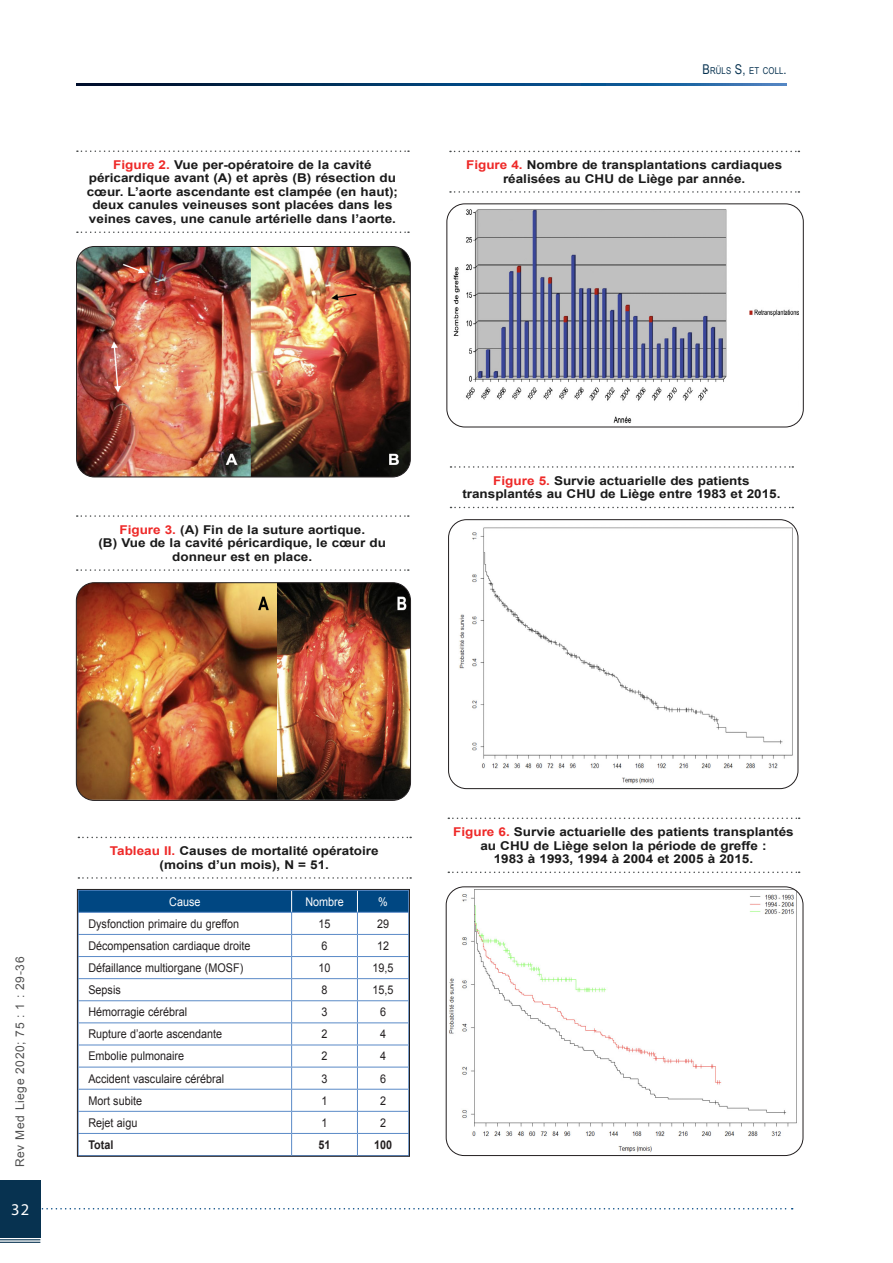
<style>
.page{position:relative;width:893px;height:1263px;background:#fff}
.page>*{position:absolute;margin:0;border:0;box-sizing:border-box;transform-origin:0 0}
.t1{font:16.5px "Myriad Pro";color:#fff}
.t2{font:700 12.15px/13.5px "Arial";color:#1a1a1a;text-align:center;scale:1.11 1}
.t3{font:12px "Arial";color:#231f20;scale:.9 1}
.t4{font:12px "Arial";letter-spacing:.05em;color:#505050}
.t5{font:12px "Arial";color:#fff;scale:.9 1}
.t6{font:700 12px "Arial";color:#231f20;scale:.9 1}
.t7{font:9.45px "Arial Narrow";letter-spacing:.015em;color:#073250}
.s1{color:#ee2928}
.s2{font-size:13.5px}
.s3{color:#231f20}
</style>
<div class="page">
<svg style="left:40px;top:1208px;width:753px;height:1px"></svg>
<div style="left:0;top:1180px;width:40px;height:57px;background:#073250"></div>
<hr style="left:0;top:1239px;width:40px;height:1px;background:#073250">
<hr style="left:0;top:1242px;width:40px;height:1px;background:#073250">
<svg style="left:77px;top:84px;width:710px;height:1px"></svg>
<img style="left:77px;top:246px;width:333px;height:231px">
<div style="left:76px;top:246px;width:335px;height:231px;border:1px solid #231f20;border-radius:18px"></div>
<svg style="left:77px;top:150px;width:332px;height:2px"></svg>
<svg style="left:77px;top:231px;width:332px;height:2px"></svg>
<img style="left:76px;top:583px;width:335px;height:217px">
<div style="left:76px;top:582px;width:335px;height:219px;border:1px solid #231f20;border-radius:18px"></div>
<svg style="left:77px;top:515px;width:332px;height:2px"></svg>
<svg style="left:77px;top:569px;width:332px;height:2px"></svg>
<img style="left:450px;top:205px;width:349px;height:219px">
<div style="left:446px;top:203px;width:358px;height:224px;border:1px solid #231f20;border-radius:18px"></div>
<svg style="left:450px;top:151px;width:349px;height:1px"></svg>
<svg style="left:450px;top:191px;width:349px;height:2px"></svg>
<img style="left:449px;top:520px;width:349px;height:269px">
<div style="left:448px;top:519px;width:350px;height:270px;border:1px solid #231f20;border-radius:18px"></div>
<svg style="left:450px;top:466px;width:343px;height:2px"></svg>
<svg style="left:450px;top:507px;width:343px;height:1px"></svg>
<img style="left:448px;top:887px;width:355px;height:268px">
<div style="left:446px;top:886px;width:357px;height:270px;border:1px solid #231f20;border-radius:18px"></div>
<svg style="left:448px;top:817px;width:352px;height:2px"></svg>
<svg style="left:448px;top:871px;width:352px;height:2px"></svg>
<svg style="left:78px;top:837px;width:333px;height:1px"></svg>
<svg style="left:78px;top:877px;width:333px;height:2px"></svg>
<div style="left:78px;top:890px;width:214px;height:22px;background:#004782"></div>
<svg style="left:79px;top:933px;width:212px;height:178px"></svg>
<hr style="left:78px;top:956px;width:214px;height:1px;background:#5a8ac7">
<hr style="left:78px;top:978px;width:214px;height:1px;background:#5a8ac7">
<hr style="left:78px;top:1000px;width:214px;height:1px;background:#5a8ac7">
<hr style="left:78px;top:1022px;width:214px;height:1px;background:#5a8ac7">
<hr style="left:78px;top:1044px;width:214px;height:1px;background:#5a8ac7">
<hr style="left:78px;top:1067px;width:214px;height:1px;background:#5a8ac7">
<hr style="left:78px;top:1089px;width:214px;height:1px;background:#5a8ac7">
<hr style="left:78px;top:1111px;width:214px;height:1px;background:#5a8ac7">
<hr style="left:78px;top:1133px;width:214px;height:1px;background:#5a8ac7">
<hr style="left:78px;top:912px;width:214px;height:1px;background:#5a8ac7">
<hr style="left:78px;top:934px;width:214px;height:1px;background:#5a8ac7">
<svg style="left:291px;top:891px;width:117px;height:264px"></svg>
<div style="left:77px;top:889px;width:333px;height:268px;border:1px solid #231f20"></div>
<p class="t2" style="left:87px;top:158px;width:282px"><span class="s1">Figure 2.</span> Vue per-opératoire de la cavité péricardique avant (A) et après (B) résection du cœur. L’aorte ascendante est clampée (en haut); deux canules veineuses sont placées dans les veines caves, une canule artérielle dans l’aorte.</p>
<p class="t7" style="left:703px;top:63px;width:86px"><span class="s2">B</span>RÜLS <span class="s2">S,</span> ET COLL<span class="s2">.</span></p>
<p class="t2" style="left:466px;top:159px;width:286px"><span class="s1">Figure 4.</span> Nombre de transplantations cardiaques réalisées au CHU de Liège par année.</p>
<p class="t2" style="left:98px;top:523px;width:261px"><span class="s1">Figure 3.</span> <span class="s3">(</span>A) Fin de la suture aortique.<br>(B) Vue de la cavité péricardique, le cœur du donneur est en place.</p>
<p class="t2" style="left:462px;top:474px;width:288px"><span class="s1">Figure 5.</span> Survie actuarielle des patients transplantés au CHU de Liège entre 1983 et 2015.</p>
<p class="t4" style="left:12px;top:1167px;width:212px;rotate:-90deg">Rev Med Liege 2020; 75 : 1 : 29-36</p>
<h1 class="t1" style="left:11px;top:1199px;width:20px">32</h1>
<p class="t2" style="left:110px;top:844px;width:244px"><span class="s1">Tableau II.</span> Causes de mortalité opératoire (moins d’un mois), N = 51.</p>
<p class="t5" style="left:169px;top:893px;width:36px">Cause</p>
<p class="t5" style="left:305px;top:893px;width:44px">Nombre</p>
<p class="t5" style="left:378px;top:893px;width:12px">%</p>
<p class="t3" style="left:88px;top:916px;width:169px">Dysfonction primaire du greffon</p>
<p class="t3" style="left:319px;top:916px;width:15px">15</p>
<p class="t3" style="left:377px;top:916px;width:15px">29</p>
<p class="t3" style="left:88px;top:938px;width:182px">Décompensation cardiaque droite</p>
<p class="t3" style="left:322px;top:938px;width:8px">6</p>
<p class="t3" style="left:377px;top:938px;width:15px">12</p>
<p class="t3" style="left:88px;top:960px;width:174px">Défaillance multiorgane (MOSF)</p>
<p class="t3" style="left:319px;top:960px;width:15px">10</p>
<p class="t3" style="left:373px;top:960px;width:25px">19,5</p>
<p class="t3" style="left:88px;top:982px;width:38px">Sepsis</p>
<p class="t3" style="left:322px;top:982px;width:8px">8</p>
<p class="t3" style="left:373px;top:982px;width:25px">15,5</p>
<p class="t3" style="left:88px;top:1004px;width:111px">Hémorragie cérébral</p>
<p class="t3" style="left:322px;top:1004px;width:8px">3</p>
<p class="t3" style="left:380px;top:1004px;width:8px">6</p>
<p class="t3" style="left:88px;top:1026px;width:150px">Rupture d’aorte ascendante</p>
<p class="t3" style="left:322px;top:1026px;width:8px">2</p>
<p class="t3" style="left:380px;top:1026px;width:8px">4</p>
<p class="t3" style="left:88px;top:1048px;width:108px">Embolie pulmonaire</p>
<p class="t3" style="left:322px;top:1048px;width:8px">2</p>
<p class="t3" style="left:380px;top:1048px;width:8px">4</p>
<p class="t3" style="left:88px;top:1070px;width:152px">Accident vasculaire cérébral</p>
<p class="t3" style="left:322px;top:1070px;width:8px">3</p>
<p class="t3" style="left:380px;top:1070px;width:8px">6</p>
<p class="t3" style="left:88px;top:1092px;width:61px">Mort subite</p>
<p class="t3" style="left:322px;top:1092px;width:8px">1</p>
<p class="t3" style="left:380px;top:1092px;width:8px">2</p>
<p class="t3" style="left:88px;top:1115px;width:56px">Rejet aigu</p>
<p class="t3" style="left:322px;top:1115px;width:8px">1</p>
<p class="t3" style="left:380px;top:1115px;width:8px">2</p>
<p class="t6" style="left:88px;top:1137px;width:29px">Total</p>
<p class="t6" style="left:319px;top:1137px;width:15px">51</p>
<p class="t6" style="left:374px;top:1137px;width:22px">100</p>
<p class="t2" style="left:453px;top:825px;width:308px"><span class="s1">Figure 6.</span> Survie actuarielle des patients transplantés au CHU de Liège selon la période de greffe :<br>1983 à 1993, 1994 à 2004 et 2005 à 2015.</p>
</div>
